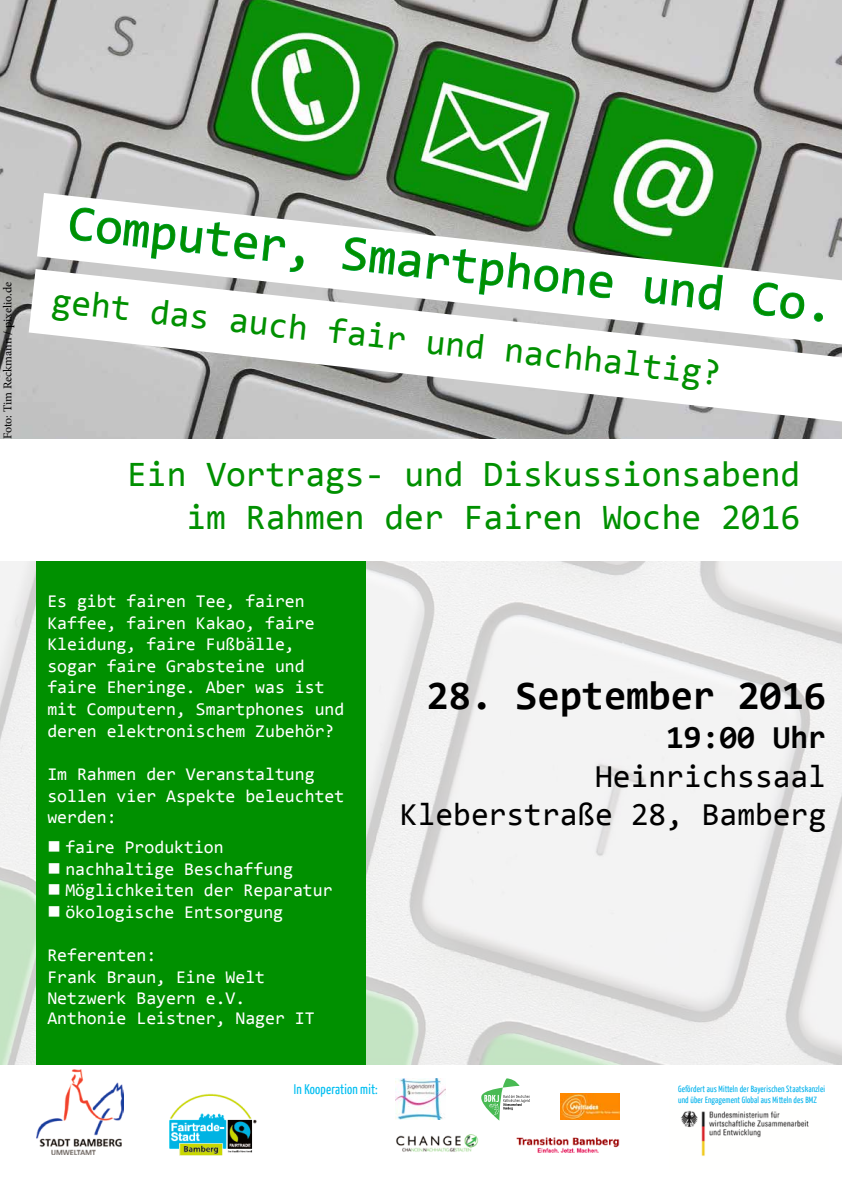
<style>
.page{position:relative;width:842px;height:1191px;background:#fff}
.page>*{position:absolute;margin:0;border:0;box-sizing:border-box;transform-origin:0 0}
.t1{font:50px "Consolas";color:#009000}
.t2{font:700 40.3px "Consolas";color:#000}
.t3{font:36px/43.2px "Consolas";color:#009000;text-align:right}
.t4{font:32.3px/38.7px "Consolas";color:#000;text-align:right}
.t5{font:700 32.3px "Consolas";color:#000}
.t6{font:18px/21.6px "Consolas";color:#fff}
.t7{font:14px "BDKJ";color:#00bef1}
.t8{font:12px "Minion Pro";letter-spacing:-.005em;color:#000}
.t9{font:9px/10.8px "BDKJ";color:#00b2ed}
</style>
<div class="page">
<img style="left:0;top:561px;width:842px;height:503px">
<img style="left:0;top:0;width:842px;height:439px">
<div style="left:36px;top:560px;width:330px;height:504px;background:#009000"></div>
<svg style="left:481px;top:1078px;width:49px;height:42px"></svg>
<img style="left:395px;top:1078px;width:51px;height:41px">
<svg style="left:37px;top:193px;width:805px;height:76px"></svg>
<svg style="left:69px;top:207px;width:235px;height:62px"></svg>
<svg style="left:342px;top:236px;width:271px;height:33px"></svg>
<svg style="left:29px;top:269px;width:813px;height:152px"></svg>
<img style="left:396px;top:1134px;width:83px;height:18px">
<img style="left:560px;top:1093px;width:59px;height:26px">
<img style="left:36px;top:1069px;width:88px;height:86px">
<img style="left:516px;top:1137px;width:104px;height:16px">
<img style="left:681px;top:1110px;width:128px;height:46px">
<img style="left:169px;top:1093px;width:88px;height:63px">
<p class="t8" style="left:0;top:439px;width:159px;rotate:-90deg">Foto: Tim Reckmann / pixelio.de</p>
<h1 class="t1" style="left:72px;top:190px;width:771px;rotate:6deg">Computer, Smartphone und Co.</h1>
<h3 class="t3" style="left:54px;top:279px;width:675px;rotate:6deg">geht das auch fair und nachhaltig?</h3>
<h3 class="t3" style="left:127px;top:452px;width:675px">Ein Vortrags- und Diskussionsabend im Rahmen der Fairen Woche 2016</h3>
<p class="t6" style="left:47px;top:590px;width:299px">Es gibt fairen Tee, fairen<br>Kaffee, fairen Kakao, faire<br>Kleidung, faire Fußbälle, sogar faire Grabsteine und faire Eheringe. Aber was ist mit Computern, Smartphones und deren elektronischem Zubehör?</p>
<p class="t6" style="left:47px;top:762px;width:299px">Im Rahmen der Veranstaltung sollen vier Aspekte beleuchtet werden:</p>
<p class="t6" style="left:65px;top:836px;width:269px">faire Produktion nachhaltige Beschaffung<br>Möglichkeiten der Reparatur ökologische Entsorgung</p>
<p class="t6" style="left:47px;top:944px;width:219px">Referenten:<br>Frank Braun, Eine Welt<br>Netzwerk Bayern e.V.</p>
<p class="t6" style="left:47px;top:1007px;width:269px">Anthonie Leistner, Nager IT</p>
<h2 class="t2" style="left:427px;top:670px;width:401px">28. September 2016</h2>
<h3 class="t5" style="left:666px;top:716px;width:161px">19:00 Uhr</h3>
<h3 class="t4" style="left:400px;top:756px;width:428px">Heinrichssaal<br>Kleberstraße 28, Bamberg</h3>
<p class="t7" style="left:294px;top:1080px;width:86px">In Kooperation mit:</p>
<p class="t9" style="left:678px;top:1083px;width:148px">Gefördert aus Mitteln der Bayerischen Staatskanzlei und über Engagement Global aus Mitteln des BMZ</p>
</div>
